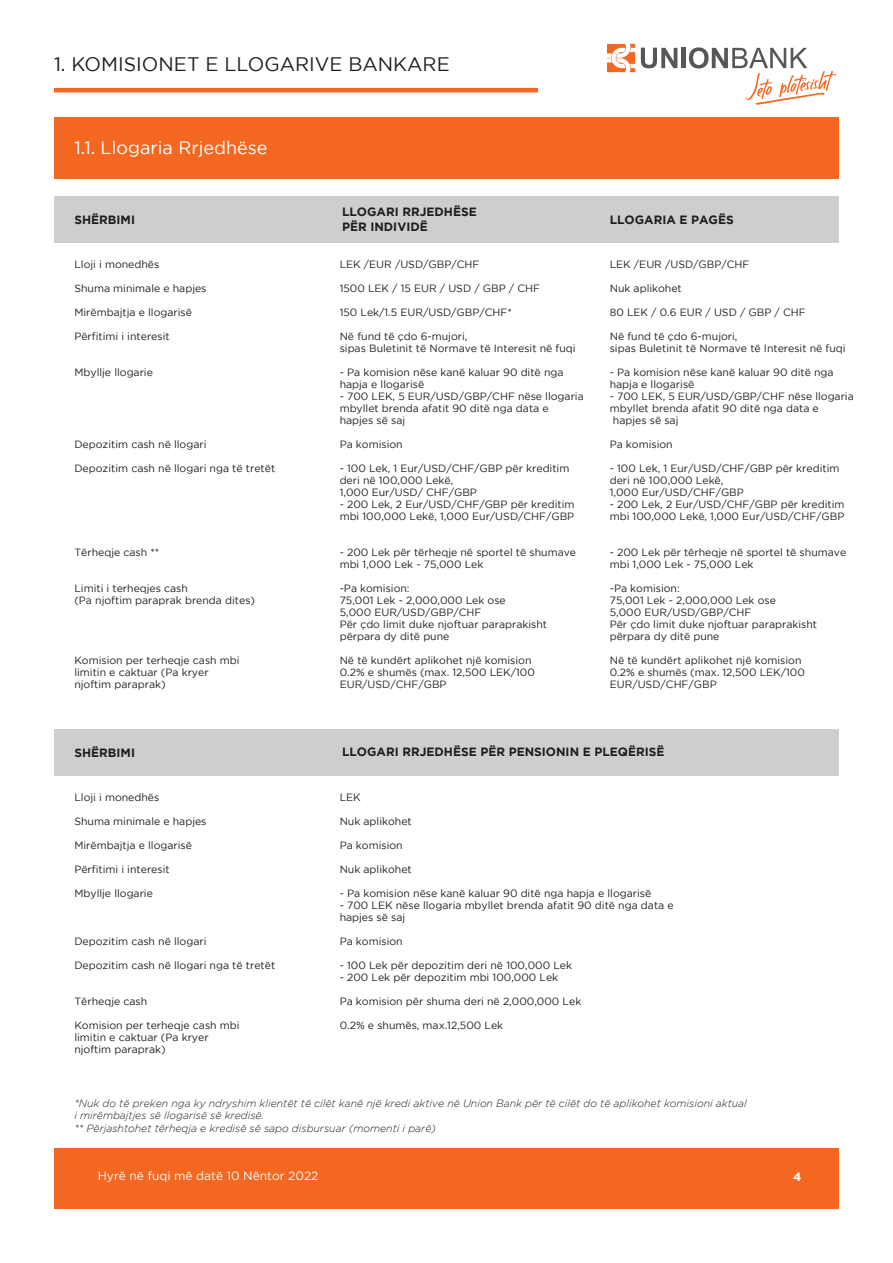
<style>
.page{position:relative;width:893px;height:1263px;background:#fff}
.page>*{position:absolute;margin:0;border:0;box-sizing:border-box;transform-origin:0 0}
.t1{font:19.5px "Gotham";color:#201d1e}
.t2{font:18px "Gotham";color:#fff}
.t3{font:700 12px/14.4px "Gotham";color:#201d1e}
.t4{font:12px "Gotham";color:#fff}
.t5{font:700 12px "Gotham";color:#fff}
.t6{font:10.5px/12px "Gotham";color:#201d1e}
.t7{font:italic 300 10.5px/12.6px "Gotham";color:#201d1e}
</style>
<div class="page">
<div style="left:54px;top:1148px;width:785px;height:61px;background:#f36721"></div>
<hr style="left:54px;top:88px;width:484px;height:4px;background:#f36721">
<div style="left:54px;top:117px;width:785px;height:61px;background:#f36721"></div>
<div style="left:54px;top:196px;width:785px;height:47px;background:#cdcece"></div>
<div style="left:54px;top:729px;width:785px;height:46px;background:#cdcece"></div>
<svg style="left:641px;top:48px;width:36px;height:20px"></svg>
<hr style="left:682px;top:48px;width:4px;height:20px;background:#555759">
<svg style="left:607px;top:44px;width:28px;height:28px"></svg>
<svg style="left:689px;top:47px;width:147px;height:58px"></svg>
<h1 class="t1" style="left:54px;top:54px;width:397px">1. KOMISIONET E LLOGARIVE BANKARE</h1>
<h2 class="t2" style="left:74px;top:137px;width:194px">1.1. Llogaria Rrjedhëse</h2>
<p class="t3" style="left:74px;top:212px;width:62px">SHËRBIMI</p>
<p class="t3" style="left:342px;top:205px;width:136px">LLOGARI RRJEDHËSE<br>PËR INDIVIDË</p>
<p class="t3" style="left:610px;top:212px;width:125px">LLOGARIA E PAGËS</p>
<p class="t6" style="left:74px;top:258px;width:86px">Lloji i monedhës</p>
<p class="t6" style="left:74px;top:282px;width:134px">Shuma minimale e hapjes</p>
<p class="t6" style="left:74px;top:306px;width:119px">Mirëmbajtja e llogarisë</p>
<p class="t6" style="left:74px;top:330px;width:97px">Përfitimi i interesit</p>
<p class="t6" style="left:74px;top:366px;width:80px">Mbyllje llogarie</p>
<p class="t6" style="left:74px;top:438px;width:134px">Depozitim cash në llogari</p>
<p class="t6" style="left:74px;top:462px;width:202px">Depozitim cash në llogari nga të tretët</p>
<p class="t6" style="left:74px;top:546px;width:87px">Tërheqje cash **</p>
<p class="t6" style="left:74px;top:582px;width:182px">Limiti i terheqjes cash<br>(Pa njoftim paraprak brenda dites)</p>
<p class="t6" style="left:74px;top:654px;width:167px">Komision per terheqje cash mbi limitin e caktuar (Pa kryer njoftim paraprak)</p>
<p class="t6" style="left:340px;top:258px;width:141px">LEK /EUR /USD/GBP/CHF</p>
<p class="t6" style="left:340px;top:282px;width:202px">1500 LEK / 15 EUR / USD / GBP / CHF</p>
<p class="t6" style="left:340px;top:306px;width:174px">150 Lek/1.5 EUR/USD/GBP/CHF*</p>
<p class="t6" style="left:340px;top:330px;width:237px">Në fund të çdo 6-mujori,<br>sipas Buletinit të Normave të Interesit në fuqi</p>
<p class="t6" style="left:340px;top:366px;width:225px">- Pa komision nëse kanë kaluar 90 ditë nga hapja e llogarisë</p>
<p class="t6" style="left:340px;top:390px;width:246px">- 700 LEK, 5 EUR/USD/GBP/CHF nëse llogaria mbyllet brenda afatit 90 ditë nga data e hapjes së saj</p>
<p class="t6" style="left:340px;top:438px;width:64px">Pa komision</p>
<p class="t6" style="left:340px;top:462px;width:231px">- 100 Lek, 1 Eur/USD/CHF/GBP për kreditim deri në 100,000 Lekë,<br>1,000 Eur/USD/ CHF/GBP</p>
<p class="t6" style="left:340px;top:498px;width:236px">- 200 Lek, 2 Eur/USD/CHF/GBP për kreditim mbi 100,000 Lekë, 1,000 Eur/USD/CHF/GBP</p>
<p class="t6" style="left:340px;top:546px;width:238px">- 200 Lek për tërheqje në sportel të shumave mbi 1,000 Lek - 75,000 Lek</p>
<p class="t6" style="left:340px;top:582px;width:209px">-Pa komision:<br>75,001 Lek - 2,000,000 Lek ose<br>5,000 EUR/USD/GBP/CHF<br>Për çdo limit duke njoftuar paraprakisht përpara dy ditë pune</p>
<p class="t6" style="left:340px;top:654px;width:197px">Në të kundërt aplikohet një komision<br>0.2% e shumës (max. 12,500 LEK/100<br>EUR/USD/CHF/GBP</p>
<p class="t6" style="left:610px;top:258px;width:141px">LEK /EUR /USD/GBP/CHF</p>
<p class="t6" style="left:610px;top:282px;width:74px">Nuk aplikohet</p>
<p class="t6" style="left:610px;top:306px;width:197px">80 LEK / 0.6 EUR / USD / GBP / CHF</p>
<p class="t6" style="left:610px;top:330px;width:237px">Në fund të çdo 6-mujori,<br>sipas Buletinit të Normave të Interesit në fuqi</p>
<p class="t6" style="left:610px;top:366px;width:225px">- Pa komision nëse kanë kaluar 90 ditë nga hapja e llogarisë</p>
<p class="t6" style="left:610px;top:390px;width:246px">- 700 LEK, 5 EUR/USD/GBP/CHF nëse llogaria</p>
<p class="t6" style="left:610px;top:402px;width:211px">mbyllet brenda afatit 90 ditë nga data e</p>
<p class="t6" style="left:613px;top:414px;width:67px">hapjes së saj</p>
<p class="t6" style="left:610px;top:438px;width:64px">Pa komision</p>
<p class="t6" style="left:610px;top:462px;width:231px">- 100 Lek, 1 Eur/USD/CHF/GBP për kreditim deri në 100,000 Lekë,<br>1,000 Eur/USD/CHF/GBP</p>
<p class="t6" style="left:610px;top:498px;width:236px">- 200 Lek, 2 Eur/USD/CHF/GBP për kreditim mbi 100,000 Lekë, 1,000 Eur/USD/CHF/GBP</p>
<p class="t6" style="left:610px;top:546px;width:238px">- 200 Lek për tërheqje në sportel të shumave mbi 1,000 Lek - 75,000 Lek</p>
<p class="t6" style="left:610px;top:582px;width:209px">-Pa komision:<br>75,001 Lek - 2,000,000 Lek ose<br>5,000 EUR/USD/GBP/CHF<br>Për çdo limit duke njoftuar paraprakisht përpara dy ditë pune</p>
<p class="t6" style="left:610px;top:654px;width:197px">Në të kundërt aplikohet një komision<br>0.2% e shumës (max. 12,500 LEK/100<br>EUR/USD/CHF/GBP</p>
<p class="t3" style="left:74px;top:745px;width:62px">SHËRBIMI</p>
<p class="t3" style="left:342px;top:745px;width:324px">LLOGARI RRJEDHËSE PËR PENSIONIN E PLEQËRISË</p>
<p class="t6" style="left:74px;top:791px;width:86px">Lloji i monedhës</p>
<p class="t6" style="left:74px;top:815px;width:134px">Shuma minimale e hapjes</p>
<p class="t6" style="left:74px;top:839px;width:119px">Mirëmbajtja e llogarisë</p>
<p class="t6" style="left:74px;top:863px;width:97px">Përfitimi i interesit</p>
<p class="t6" style="left:74px;top:887px;width:80px">Mbyllje llogarie</p>
<p class="t6" style="left:74px;top:935px;width:134px">Depozitim cash në llogari</p>
<p class="t6" style="left:74px;top:959px;width:202px">Depozitim cash në llogari nga të tretët</p>
<p class="t6" style="left:74px;top:995px;width:74px">Tërheqje cash</p>
<p class="t6" style="left:74px;top:1019px;width:167px">Komision per terheqje cash mbi limitin e caktuar (Pa kryer njoftim paraprak)</p>
<p class="t6" style="left:340px;top:791px;width:23px">LEK</p>
<p class="t6" style="left:340px;top:815px;width:74px">Nuk aplikohet</p>
<p class="t6" style="left:340px;top:839px;width:64px">Pa komision</p>
<p class="t6" style="left:340px;top:863px;width:74px">Nuk aplikohet</p>
<p class="t6" style="left:340px;top:887px;width:313px">- Pa komision nëse kanë kaluar 90 ditë nga hapja e llogarisë</p>
<p class="t6" style="left:340px;top:899px;width:335px">- 700 LEK nëse llogaria mbyllet brenda afatit 90 ditë nga data e hapjes së saj</p>
<p class="t6" style="left:340px;top:935px;width:64px">Pa komision</p>
<p class="t6" style="left:340px;top:959px;width:234px">- 100 Lek për depozitim deri në 100,000 Lek</p>
<p class="t6" style="left:340px;top:971px;width:220px">- 200 Lek për depozitim mbi 100,000 Lek</p>
<p class="t6" style="left:340px;top:995px;width:243px">Pa komision për shuma deri në 2,000,000 Lek</p>
<p class="t6" style="left:340px;top:1019px;width:165px">0.2% e shumës, max.12,500 Lek</p>
<p class="t7" style="left:74px;top:1097px;width:674px">*Nuk do të preken nga ky ndryshim klientët të cilët kanë një kredi aktive në Union Bank për të cilët do të aplikohet komisioni aktual i mirëmbajtjes së llogarisë së kredisë.<br>** Përjashtohet tërheqja e kredisë së sapo disbursuar (momenti i parë)</p>
<p class="t4" style="left:98px;top:1169px;width:222px">Hyrë në fuqi më datë 10 Nëntor 2022</p>
<p class="t5" style="left:793px;top:1170px;width:10px">4</p>
</div>
